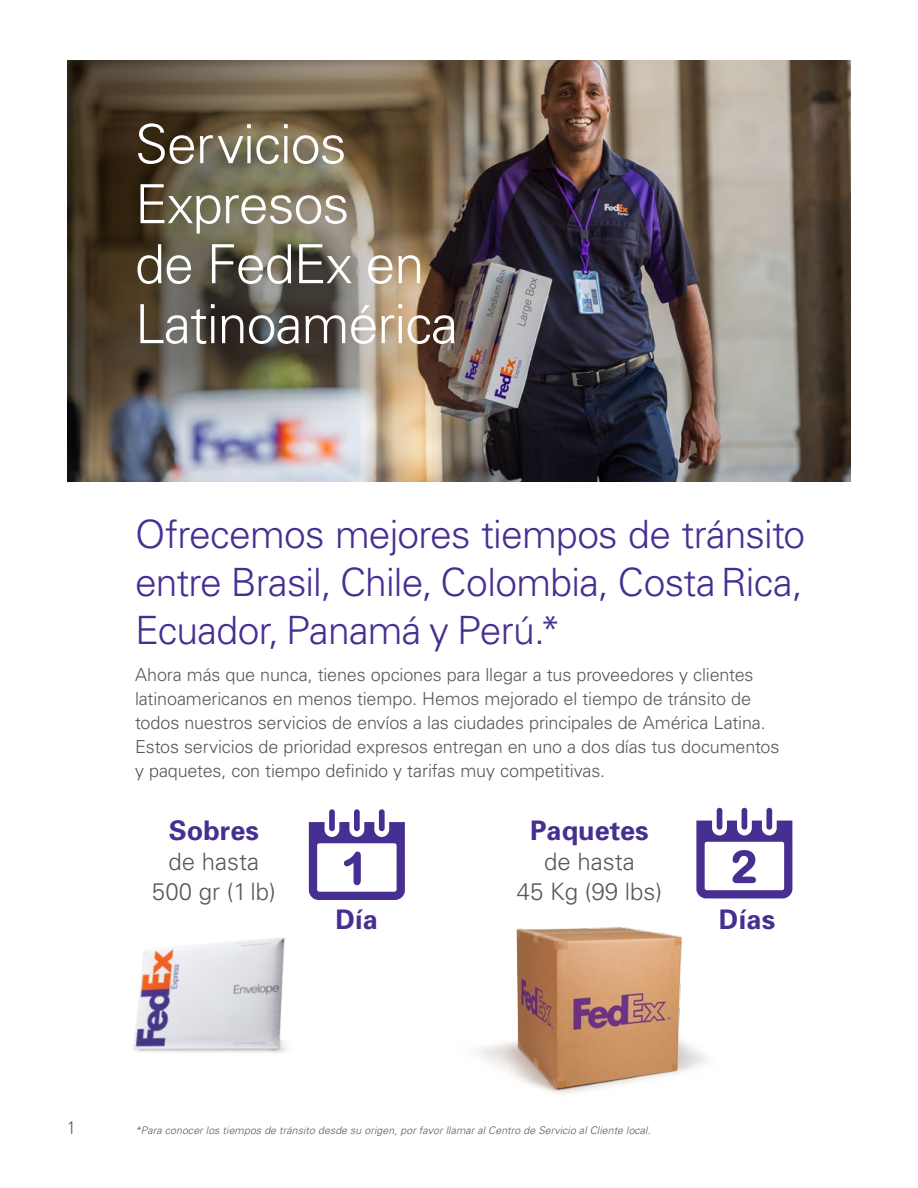
<style>
.page{position:relative;width:918px;height:1188px;background:#fff}
.page>*{position:absolute;margin:0;border:0;box-sizing:border-box;transform-origin:0 0}
.t1{font:300 54px/60px "Univers";letter-spacing:-.02em;color:#fff}
.t2{font:300 39px/48px "Univers";letter-spacing:-.02em;color:#472f92;text-align:justify}
.t3{font:700 27px "Univers";color:#472f92}
.t4{font:300 24px/30px "Univers";color:#58595b;text-align:center}
.t5{font:300 18px/24px "Univers";letter-spacing:-.01em;color:#58595b}
.t6{font:300 condensed 18px "Univers";color:#58595b}
.t7{font:italic 300 10.5px "Univers";letter-spacing:.01em;color:#58595b}
</style>
<div class="page">
<img style="left:476px;top:927px;width:230px;height:167px">
<img style="left:133px;top:937px;width:154px;height:116px">
<div style="left:329px;top:809px;width:6px;height:22px;background:#472f92;border-radius:3px"></div>
<div style="left:354px;top:809px;width:6px;height:22px;background:#472f92;border-radius:3px"></div>
<div style="left:379px;top:809px;width:6px;height:22px;background:#472f92;border-radius:3px"></div>
<svg style="left:309px;top:822px;width:96px;height:78px"></svg>
<div style="left:717px;top:808px;width:5px;height:22px;background:#472f92;border-radius:3px"></div>
<div style="left:742px;top:808px;width:5px;height:22px;background:#472f92;border-radius:3px"></div>
<div style="left:766px;top:808px;width:6px;height:22px;background:#472f92;border-radius:3px"></div>
<svg style="left:696px;top:821px;width:97px;height:77px"></svg>
<img style="left:68px;top:61px;width:782px;height:421px">
<h1 class="t1" style="left:135px;top:114px;width:325px">Servicios<br>Expresos<br>de FedEx en<br>Latinoamérica</h1>
<h2 class="t2" style="left:135px;top:510px;width:672px">Ofrecemos mejores tiempos de tránsito entre Brasil, Chile, Colombia, Costa Rica, Ecuador, Panamá y Perú.*</h2>
<p class="t5" style="left:135px;top:663px;width:646px">Ahora más que nunca, tienes opciones para llegar a tus proveedores y clientes latinoamericanos en menos tiempo. Hemos mejorado el tiempo de tránsito de todos nuestros servicios de envíos a las ciudades principales de América Latina.<br>Estos servicios de prioridad expresos entregan en uno a dos días tus documentos y paquetes, con tiempo definido y tarifas muy competitivas.</p>
<h3 class="t3" style="left:169px;top:814px;width:92px">Sobres</h3>
<h3 class="t4" style="left:152px;top:846px;width:125px">de hasta<br>500 gr (1 lb)</h3>
<h3 class="t3" style="left:335px;top:904px;width:44px">Día</h3>
<h3 class="t3" style="left:530px;top:814px;width:120px">Paquetes</h3>
<h3 class="t4" style="left:517px;top:846px;width:147px">de hasta<br>45 Kg (99 lbs)</h3>
<h3 class="t3" style="left:719px;top:903px;width:58px">Días</h3>
<p class="t6" style="left:68px;top:1117px;width:9px">1</p>
<p class="t7" style="left:135px;top:1124px;width:517px">*Para conocer los tiempos de tránsito desde su origen, por favor llamar al Centro de Servicio al Cliente local.</p>
</div>
